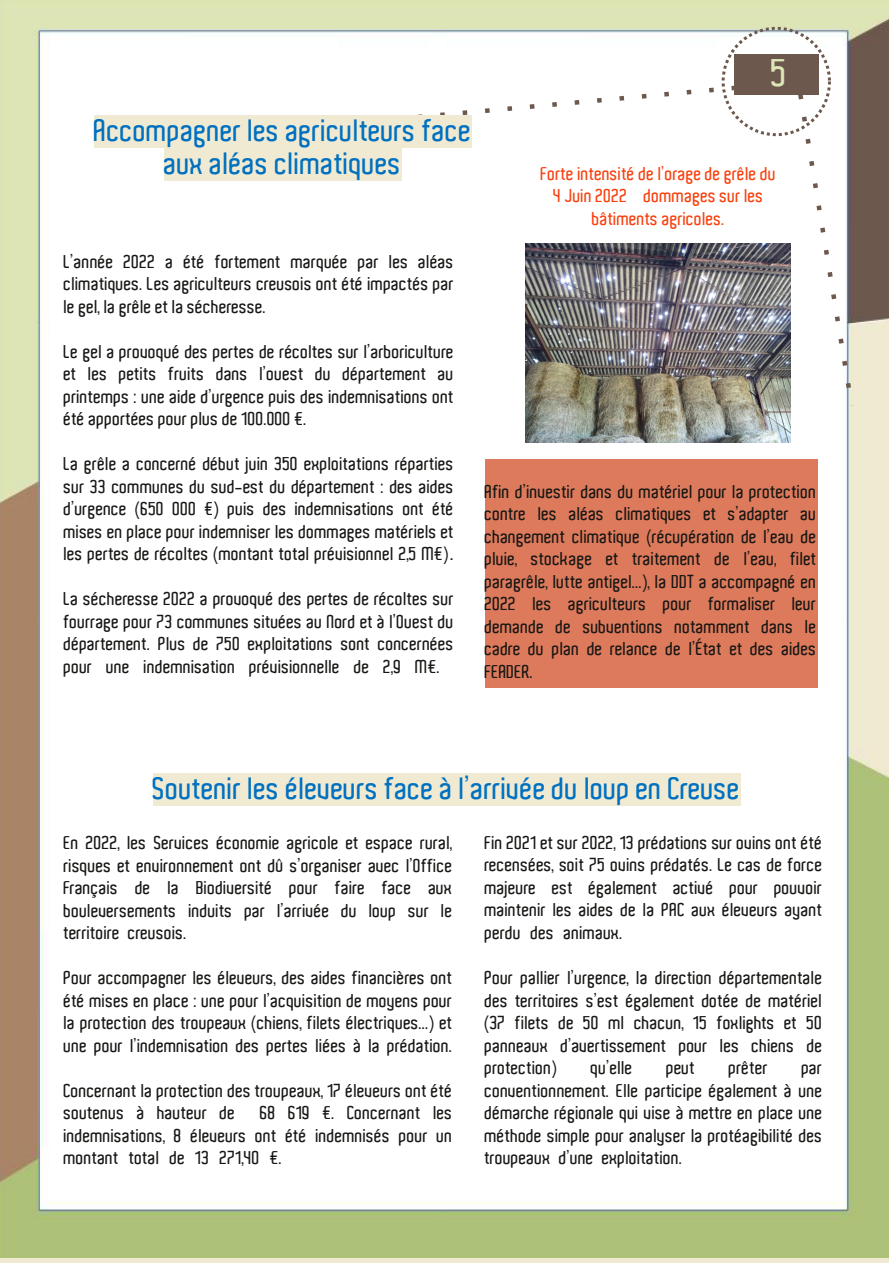
<style>
.page{position:relative;width:893px;height:1263px;background:#fff}
.page>*{position:absolute;margin:0;border:0;box-sizing:border-box;transform-origin:0 0}
.t1{font:600 37.5px "Aldo";color:#dde5b6}
.t2{font:600 30px/33px "Aldo";color:#0070c0;text-align:center}
.t3{font:600 18px/22.5px "Aldo";letter-spacing:.005em;color:#181715;text-align:justify}
.t4{font:600 18px/22.5px "Aldo";letter-spacing:.005em;color:#f9400e;text-align:center}
.s1{font-family:"Arial";font-weight:400}
</style>
<div class="page">
<img style="left:0;top:0;width:888px;height:1257px">
<svg style="left:391px;top:83px;width:351px;height:41px"></svg>
<svg style="left:795px;top:89px;width:62px;height:322px"></svg>
<div style="left:734px;top:54px;width:84px;height:40px;background:#6c584d"></div>
<div style="left:722px;top:27px;width:109px;height:109px;border:3px dashed #6c584d;border-radius:50%"></div>
<div style="left:94px;top:115px;width:378px;height:32px;background:#f0ead2"></div>
<div style="left:164px;top:148px;width:238px;height:32px;background:#f0ead2"></div>
<img style="left:525px;top:243px;width:266px;height:199px">
<div style="left:485px;top:459px;width:332px;height:229px;background:#dd7a5b"></div>
<div style="left:153px;top:773px;width:587px;height:33px;background:#f0ead2"></div>
<h2 class="t2" style="left:94px;top:115px;width:379px">Accompagner les agriculteurs face aux aléas climatiques</h2>
<p class="t3" style="left:64px;top:251px;width:392px">L’année 2022 a été fortement marquée par les aléas climatiques. Les agriculteurs creusois ont été impactés par le gel, la grêle et la sécheresse.</p>
<p class="t3" style="left:64px;top:341px;width:392px">Le gel a provoqué des pertes de récoltes sur l’arboriculture et les petits fruits dans l’ouest du département au printemps : une aide d’urgence puis des indemnisations ont été apportées pour plus de 100.000 €.</p>
<p class="t3" style="left:64px;top:453px;width:392px">La grêle a concerné début juin 350 exploitations réparties sur 33 communes du sud-est du département : des aides d’urgence (650 000 €) puis des indemnisations ont été mises en place pour indemniser les dommages matériels et les pertes de récoltes (montant total prévisionnel 2,5 M€)<span class="s1">.</span></p>
<p class="t3" style="left:64px;top:588px;width:392px">La sécheresse 2022 a provoqué des pertes de récoltes sur fourrage pour 73 communes situées au Nord et à l’Ouest du département. Plus de 750 exploitations sont concernées pour une indemnisation prévisionnelle de 2,9 M€.</p>
<h1 class="t1" style="left:771px;top:54px;width:18px">5</h1>
<p class="t4" style="left:541px;top:162px;width:237px">Forte intensité de l’orage de grêle du<br>4 Juin 2022 dommages sur les bâtiments agricoles.</p>
<p class="t3" style="left:485px;top:481px;width:333px">Afin d’investir dans du matériel pour la protection contre les aléas climatiques et s’adapter au changement climatique (récupération de l’eau de pluie, stockage et traitement de l’eau, filet paragrêle, lutte antigel...), la DDT a accompagné en 2022 les agriculteurs pour formaliser leur demande de subventions notamment dans le cadre du plan de relance de l’État et des aides FEADER.</p>
<h2 class="t2" style="left:153px;top:773px;width:589px">Soutenir les éleveurs face à l’arrivée du loup en Creuse</h2>
<p class="t3" style="left:64px;top:832px;width:390px">En 2022, les Services économie agricole et espace rural, risques et environnement ont dû s’organiser avec l’Office Français de la Biodiversité pour faire face aux bouleversements induits par l’arrivée du loup sur le territoire creusois.</p>
<p class="t3" style="left:64px;top:967px;width:390px">Pour accompagner les éleveurs, des aides financières ont été mises en place : une pour l’acquisition de moyens pour la protection des troupeaux (chiens, filets électriques...) et une pour l’indemnisation des pertes liées à la prédation.</p>
<p class="t3" style="left:64px;top:1080px;width:390px">Concernant la protection des troupeaux, 17 éleveurs ont été soutenus à hauteur de</p>
<p class="t3" style="left:485px;top:832px;width:339px">Fin 2021 et sur 2022, 13 prédations sur ovins ont été recensées, soit 75 ovins prédatés. Le cas de force majeure est également activé pour pouvoir maintenir les aides de la PAC aux éleveurs ayant perdu des animaux.</p>
<p class="t3" style="left:485px;top:967px;width:339px">Pour pallier l’urgence, la direction départementale des territoires s’est également dotée de matériel (37 filets de 50 ml chacun, 15 foxlights et 50 panneaux d’avertissement pour les chiens de protection)</p>
<p class="t3" style="left:591px;top:1057px;width:43px">qu’elle</p>
<p class="t3" style="left:666px;top:1057px;width:31px">peut</p>
<p class="t3" style="left:729px;top:1057px;width:41px">prêter</p>
<p class="t3" style="left:485px;top:1057px;width:339px;text-indent:317px">par conventionnement. Elle participe également à une démarche régionale qui vise à mettre en place une méthode simple pour analyser la protéagibilité des troupeaux d’une exploitation.</p>
<p class="t3" style="left:64px;top:1102px;width:390px;text-indent:196px">68 619 €. Concernant les indemnisations, 8 éleveurs ont été indemnisés pour un montant total de 13 271,40 €.</p>
</div>
